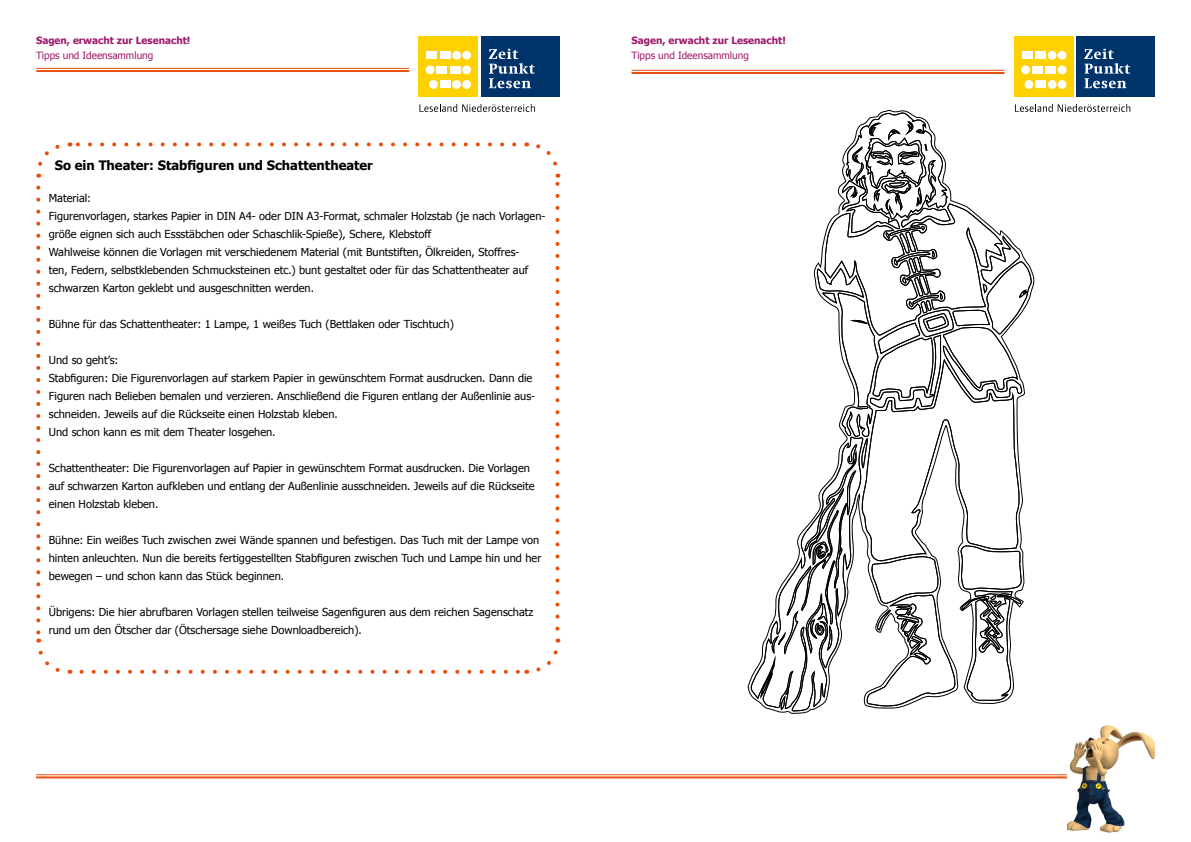
<style>
.page{position:relative;width:1191px;height:842px;background:#fff}
.page>*{position:absolute;margin:0;border:0;box-sizing:border-box;transform-origin:0 0}
.t1{font:700 13px "Tahoma";color:#000}
.t2{font:11px/18px "Tahoma";color:#000}
.t3{font:700 10px "Tahoma";color:#9f186d}
.t4{font:10px "Tahoma";color:#9f186d}
</style>
<div class="page">
<img style="left:1067px;top:725px;width:88px;height:108px">
<hr style="left:36px;top:68px;width:373px;height:1px;background:#e94e0f">
<hr style="left:36px;top:70px;width:373px;height:2px;background:#e94e0f">
<hr style="left:36px;top:774px;width:1031px;height:1px;background:#e94e0f">
<hr style="left:36px;top:776px;width:1031px;height:2px;background:#e94e0f">
<div style="left:1014px;top:36px;width:59px;height:61px;background:#ffd100"></div>
<div style="left:1076px;top:36px;width:79px;height:61px;background:#00336a"></div>
<div style="left:1057px;top:51px;width:9px;height:9px;background:#fff;border-radius:50%"></div>
<div style="left:1024px;top:80px;width:9px;height:9px;background:#fff;border-radius:50%"></div>
<svg style="left:1084px;top:49px;width:46px;height:39px"></svg>
<div style="left:1035px;top:81px;width:11px;height:7px;background:#fff"></div>
<div style="left:1047px;top:80px;width:9px;height:9px;background:#fff;border-radius:50%"></div>
<div style="left:1057px;top:80px;width:9px;height:9px;background:#fff;border-radius:50%"></div>
<div style="left:1021px;top:65px;width:9px;height:9px;background:#fff;border-radius:50%"></div>
<div style="left:1031px;top:66px;width:11px;height:8px;background:#fff"></div>
<div style="left:1045px;top:66px;width:11px;height:8px;background:#fff"></div>
<div style="left:1057px;top:65px;width:9px;height:9px;background:#fff;border-radius:50%"></div>
<div style="left:1021px;top:52px;width:11px;height:7px;background:#fff"></div>
<div style="left:1035px;top:52px;width:11px;height:7px;background:#fff"></div>
<div style="left:1047px;top:51px;width:9px;height:9px;background:#fff;border-radius:50%"></div>
<svg style="left:419px;top:104px;width:116px;height:8px"></svg>
<div style="left:418px;top:36px;width:60px;height:61px;background:#ffd100"></div>
<div style="left:481px;top:36px;width:78px;height:61px;background:#00336a"></div>
<div style="left:462px;top:51px;width:9px;height:9px;background:#fff;border-radius:50%"></div>
<div style="left:429px;top:80px;width:9px;height:9px;background:#fff;border-radius:50%"></div>
<svg style="left:489px;top:49px;width:46px;height:39px"></svg>
<div style="left:439px;top:81px;width:11px;height:7px;background:#fff"></div>
<div style="left:452px;top:80px;width:9px;height:9px;background:#fff;border-radius:50%"></div>
<div style="left:462px;top:80px;width:9px;height:9px;background:#fff;border-radius:50%"></div>
<div style="left:426px;top:65px;width:8px;height:9px;background:#fff;border-radius:50%"></div>
<div style="left:436px;top:66px;width:11px;height:8px;background:#fff"></div>
<div style="left:449px;top:66px;width:11px;height:8px;background:#fff"></div>
<div style="left:462px;top:65px;width:9px;height:9px;background:#fff;border-radius:50%"></div>
<div style="left:426px;top:52px;width:11px;height:7px;background:#fff"></div>
<div style="left:439px;top:52px;width:11px;height:7px;background:#fff"></div>
<div style="left:452px;top:51px;width:9px;height:9px;background:#fff;border-radius:50%"></div>
<hr style="left:631px;top:70px;width:373px;height:1px;background:#e94e0f">
<hr style="left:631px;top:72px;width:373px;height:2px;background:#e94e0f">
<svg style="left:81px;top:670px;width:439px;height:4px"></svg>
<svg style="left:36px;top:144px;width:24px;height:34px"></svg>
<svg style="left:36px;top:188px;width:34px;height:486px"></svg>
<svg style="left:536px;top:639px;width:25px;height:33px"></svg>
<svg style="left:526px;top:142px;width:34px;height:487px"></svg>
<svg style="left:69px;top:142px;width:445px;height:4px"></svg>
<svg style="left:750px;top:104px;width:380px;height:608px"></svg>
<p class="t3" style="left:36px;top:33px;width:156px">Sagen, erwacht zur Lesenacht!</p>
<p class="t4" style="left:36px;top:48px;width:119px">Tipps und Ideensammlung</p>
<p class="t1" style="left:55px;top:157px;width:320px">So ein Theater: Stabfiguren und Schattentheater</p>
<p class="t2" style="left:49px;top:190px;width:498px">Material:<br>Figurenvorlagen, starkes Papier in DIN A4- oder DIN A3-Format, schmaler Holzstab (je nach Vorlagen&shy;größe eignen sich auch Essstäbchen oder Schaschlik-Spieße), Schere, Klebstoff<br>Wahlweise können die Vorlagen mit verschiedenem Material (mit Buntstiften, Ölkreiden, Stoffres-<br>ten, Federn, selbstklebenden Schmucksteinen etc.) bunt gestaltet oder für das Schattentheater auf schwarzen Karton geklebt und ausgeschnitten werden.</p>
<p class="t2" style="left:49px;top:316px;width:407px">Bühne für das Schattentheater: 1 Lampe, 1 weißes Tuch (Bettlaken oder Tischtuch)</p>
<p class="t2" style="left:49px;top:352px;width:488px">Und so geht’s:<br>Stabfiguren: Die Figurenvorlagen auf starkem Papier in gewünschtem Format ausdrucken. Dann die Figuren nach Belieben bemalen und verzieren. Anschließend die Figuren entlang der Außenlinie aus&shy;schneiden. Jeweils auf die Rückseite einen Holzstab kleben.<br>Und schon kann es mit dem Theater losgehen.</p>
<p class="t2" style="left:49px;top:460px;width:487px">Schattentheater: Die Figurenvorlagen auf Papier in gewünschtem Format ausdrucken. Die Vorlagen auf schwarzen Karton aufkleben und entlang der Außenlinie ausschneiden. Jeweils auf die Rückseite einen Holzstab kleben.</p>
<p class="t2" style="left:49px;top:532px;width:494px">Bühne: Ein weißes Tuch zwischen zwei Wände spannen und befestigen. Das Tuch mit der Lampe von hinten anleuchten. Nun die bereits fertiggestellten Stabfiguren zwischen Tuch und Lampe hin und her bewegen – und schon kann das Stück beginnen.</p>
<p class="t2" style="left:49px;top:604px;width:486px">Übrigens: Die hier abrufbaren Vorlagen stellen teilweise Sagenfiguren aus dem reichen Sagenschatz rund um den Ötscher dar (Ötschersage siehe Downloadbereich).</p>
<p class="t3" style="left:631px;top:33px;width:156px">Sagen, erwacht zur Lesenacht!</p>
<p class="t4" style="left:631px;top:48px;width:119px">Tipps und Ideensammlung</p>
</div>
